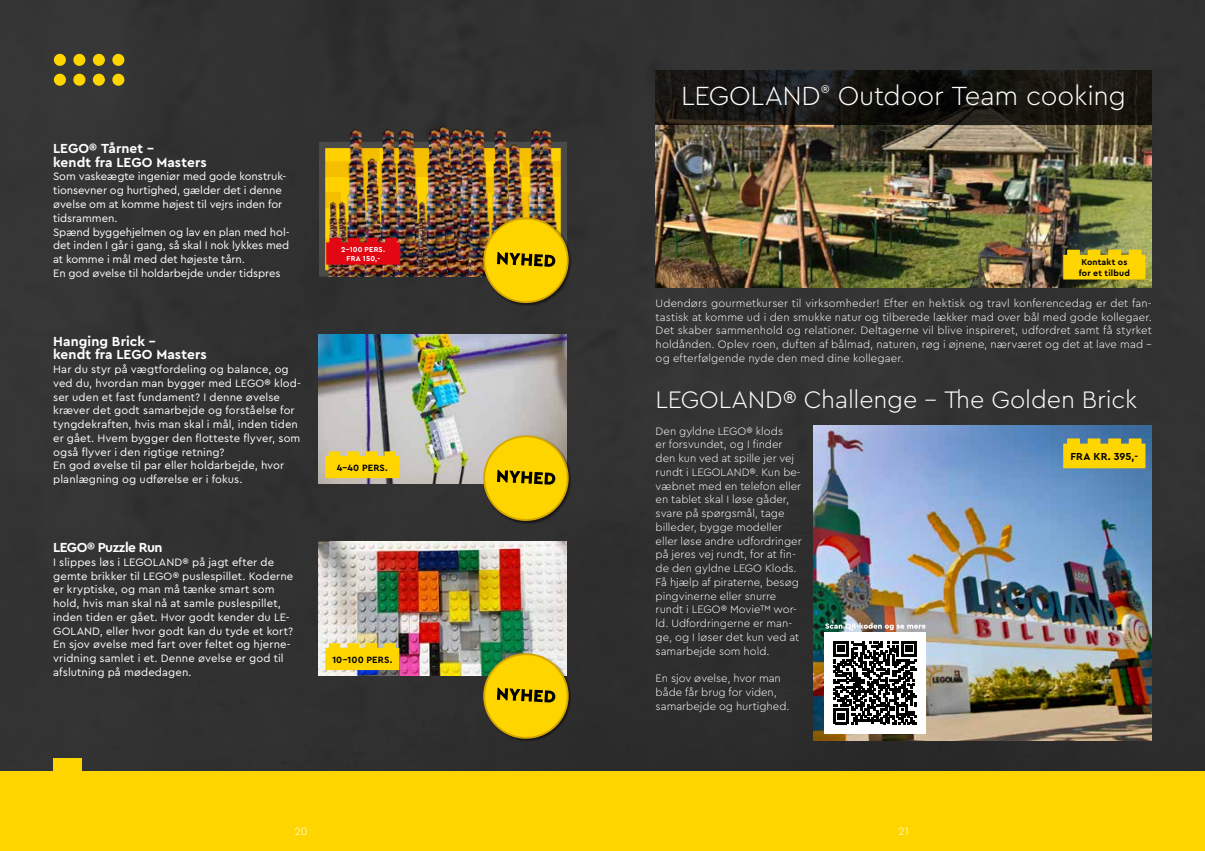
<style>
.page{position:relative;width:1205px;height:851px;background:#fff}
.page>*{position:absolute;margin:0;border:0;box-sizing:border-box;transform-origin:0 0}
.t1{font:300 27.5px "Cera Pro";letter-spacing:-.005em;color:#fff}
.t2{font:300 25px "Cera Pro";letter-spacing:-.005em;color:#fff}
.t3{font:700 13.75px/13.8px "Cera Pro";letter-spacing:.005em;color:#fff}
.t4{font:700 13.75px "Cera Pro";letter-spacing:-.035em;color:#fff}
.t5{font:11.25px/13.8px "Cera Pro";letter-spacing:.005em;color:#fff}
.t6{font:300 11.25px/13.8px "Cera Pro";color:#fff}
.t7{font:700 10.62px "Cera Pro";letter-spacing:.005em;color:#000}
.t8{font:700 9.62px "Cera Pro";letter-spacing:.01em;color:#000}
.t9{font:700 8.75px/11.2px "Cera Pro";letter-spacing:.02em;color:#000}
.t10{font:700 7.5px/8.8px "Cera Pro";letter-spacing:.02em;color:#fff;text-align:center}
.s1{font-style:inherit}
</style>
<div class="page">
<div style="left:0;top:0;width:1205px;height:771px;background:#313131"></div>
<div style="left:54px;top:54px;width:12px;height:12px;background:#ffd500;border-radius:50%"></div>
<div style="left:73px;top:54px;width:12px;height:12px;background:#ffd500;border-radius:50%"></div>
<div style="left:93px;top:54px;width:12px;height:12px;background:#ffd500;border-radius:50%"></div>
<div style="left:112px;top:54px;width:12px;height:12px;background:#ffd500;border-radius:50%"></div>
<div style="left:73px;top:74px;width:12px;height:12px;background:#ffd500;border-radius:50%"></div>
<div style="left:93px;top:74px;width:12px;height:12px;background:#ffd500;border-radius:50%"></div>
<div style="left:112px;top:74px;width:12px;height:12px;background:#ffd500;border-radius:50%"></div>
<div style="left:54px;top:74px;width:12px;height:12px;background:#ffd500;border-radius:50%"></div>
<div style="left:53px;top:758px;width:28px;height:26px;background:#ffd500"></div>
<div style="left:0;top:771px;width:1205px;height:79px;background:#ffd500"></div>
<img style="left:319px;top:334px;width:248px;height:149px">
<img style="left:319px;top:541px;width:248px;height:134px">
<svg style="left:325px;top:451px;width:74px;height:27px;background:#fad30f"></svg>
<svg style="left:325px;top:643px;width:74px;height:27px;background:#fbd40e"></svg>
<img style="left:333px;top:121px;width:33px;height:24px">
<img style="left:500px;top:121px;width:67px;height:24px">
<img style="left:366px;top:121px;width:134px;height:24px">
<img style="left:447px;top:121px;width:40px;height:24px">
<img style="left:494px;top:137px;width:20px;height:8px">
<img style="left:514px;top:122px;width:45px;height:23px">
<img style="left:382px;top:121px;width:45px;height:24px">
<div style="left:483px;top:653px;width:89px;height:88px;background:#000;opacity:.5"></div>
<svg style="left:481px;top:651px;width:90px;height:88px;background:#bda717"></svg>
<div style="left:483px;top:435px;width:89px;height:89px;background:#000;opacity:.5"></div>
<svg style="left:481px;top:433px;width:90px;height:89px;background:#c6a91e"></svg>
<div style="left:483px;top:217px;width:89px;height:89px;background:#000;opacity:.5"></div>
<img style="left:322px;top:145px;width:249px;height:159px">
<img style="left:656px;top:125px;width:496px;height:163px">
<svg style="left:1063px;top:250px;width:82px;height:29px;background:#f6cf05"></svg>
<svg style="left:656px;top:71px;width:496px;height:54px;background:#171612"></svg>
<img style="left:814px;top:425px;width:338px;height:315px">
<svg style="left:1063px;top:438px;width:82px;height:30px;background:#efcd0d"></svg>
<div style="left:824px;top:632px;width:101px;height:101px;background:#fff"></div>
<svg style="left:833px;top:641px;width:83px;height:83px"></svg>
<svg style="left:825px;top:622px;width:100px;height:8px"></svg>
<p class="t3" style="left:53px;top:141px;width:155px">LEGO® Tårnet –<br>kendt fra LEGO Masters</p>
<p class="t5" style="left:53px;top:169px;width:238px">Som vaskeægte ingeniør med gode konstruk&shy;tionsevner og hurtighed, gælder det i denne øvelse om at komme højest til vejrs inden for tidsrammen.<br>Spænd byggehjelmen og lav en plan med hol&shy;det inden I går i gang, så skal I nok lykkes med at komme i mål med det højeste tårn.<br>En god øvelse til holdarbejde under tidspres</p>
<p class="t3" style="left:53px;top:333px;width:155px">Hanging Brick –<br>kendt fra LEGO Masters</p>
<p class="t5" style="left:53px;top:362px;width:249px">Har du styr på vægtfordeling og balance, og ved du, hvordan man bygger med LEGO® klod&shy;ser uden et fast fundament? I denne øvelse kræver det godt samarbejde og forståelse for tyngdekraften, hvis man skal i mål, inden tiden er gået. Hvem bygger den flotteste flyver, som også flyver i den rigtige retning?<br>En god øvelse til par eller holdarbejde, hvor planlægning og udførelse er i fokus.</p>
<p class="t4" style="left:53px;top:538px;width:111px">LEGO® Puzzle Run</p>
<p class="t5" style="left:53px;top:554px;width:242px">I slippes løs i LEGOLAND® på jagt efter de gemte brikker til LEGO® puslespillet. Koderne er kryptiske, og man må tænke smart som hold, hvis man skal nå at samle puslespillet, inden tiden er gået. Hvor godt kender du LE-GOLAND, eller hvor godt kan du tyde et kort?<br>En sjov øvelse med fart over feltet og hjerne&shy;vridning samlet i et. Denne øvelse er god til afslutning på mødedagen.</p>
<p class="t10" style="left:341px;top:245px;width:45px">2-100 PERS.<br>FRA 150,-</p>
<p class="t8" style="left:337px;top:461px;width:53px">4-40 PERS.</p>
<p class="t8" style="left:332px;top:653px;width:62px">10-100 PERS.</p>
<h1 class="t1" style="left:681px;top:78px;width:446px">LEGOLAND<sup>®</sup> Outdoor Team cooking</h1>
<p class="t9" style="left:1079px;top:256px;width:53px">Kontakt os for et tilbud</p>
<p class="t6" style="left:656px;top:296px;width:498px;text-align:justify">Udendørs gourmetkurser til virksomheder! Efter en hektisk og travl konferencedag er det fan&shy;tastisk at komme ud i den smukke natur og tilberede lækker mad over bål med gode kollegaer.<br>Det skaber sammenhold og relationer. Deltagerne vil blive inspireret, udfordret samt få styrket holdånden. Oplev roen, duften af bålmad, naturen, røg i øjnene, nærværet og det at lave mad - og efterfølgende nyde den med dine kollegaer.</p>
<h2 class="t2" style="left:656px;top:383px;width:483px"><span class="s1">LEGOLAND® C</span>hallenge <span class="s1">– T</span>he <span class="s1">G</span>olden Brick</h2>
<p class="t6" style="left:656px;top:423px;width:147px">Den gyldne LEGO® klods<br>er forsvundet, og I finder den kun ved at spille jer vej rundt i LEGOLAND®. Kun be&shy;væbnet med en telefon eller en tablet skal I løse gåder, svare på spørgsmål, tage billeder, bygge modeller eller løse andre udfordringer på jeres vej rundt, for at fin&shy;de den gyldne LEGO Klods.<br>Få hjælp af piraterne, besøg pingvinerne eller snurre rundt i LEGO® Movie™ wor&shy;ld. Udfordringerne er man&shy;ge, og I løser det kun ved at samarbejde som hold.</p>
<p class="t6" style="left:656px;top:671px;width:135px">En sjov øvelse, hvor man både får brug for viden, samarbejde og hurtighed.</p>
<p class="t7" style="left:1070px;top:449px;width:69px">FRA KR. 395,-</p>
<p class="t6" style="left:295px;top:824px;width:15px">20</p>
<p class="t6" style="left:898px;top:824px;width:12px">21</p>
</div>
